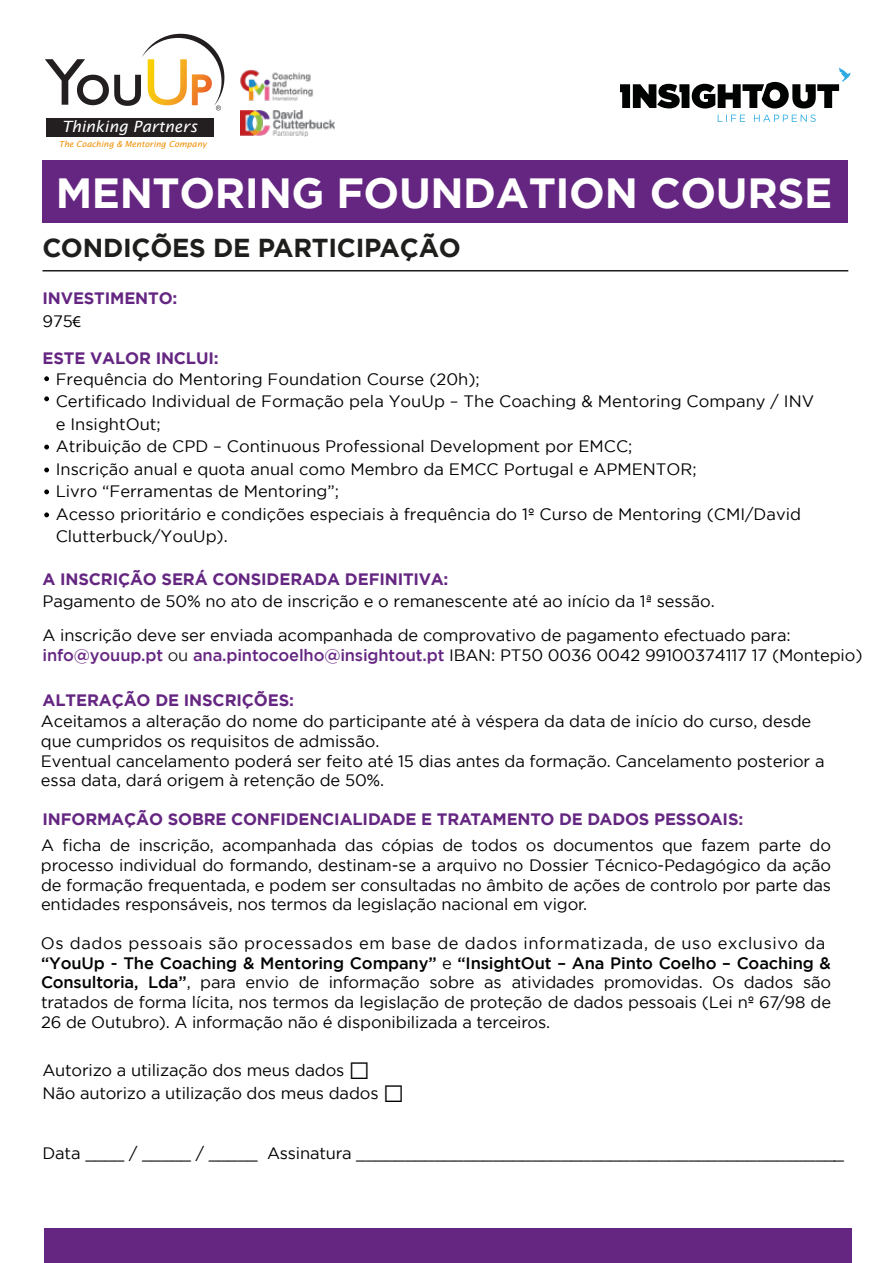
<style>
.page{position:relative;width:893px;height:1263px;background:#fff}
.page>*{position:absolute;margin:0;border:0;box-sizing:border-box;transform-origin:0 0}
.t1{font:42.15px "Gotham HTF Bold 2";letter-spacing:-.01em;color:#fff}
.t2{font:25.95px "Gotham HTF Bold 2";letter-spacing:-.01em;color:#1e1e1c}
.t3{font:16.5px/22.5px "Gotham HTF";letter-spacing:-.01em;color:#010202}
.t4{font:16.5px "Gotham HTF Bold 2";letter-spacing:-.01em;color:#652682}
.t5{font:16.5px "Gotham HTF Medium 2";letter-spacing:-.01em;color:#652682}
.t6{font:16.5px "Gotham HTF Medium 2";letter-spacing:-.01em;color:#010202}
.t7{font:16.5px "Gotham HTF";letter-spacing:.035em;color:#010202}
.t8{font:italic 15.6px "Lucida Sans";color:#fff}
.t9{font:italic 8.4px "Lucida Sans";color:#f18f03}
.s1{font-family:"Myriad Pro"}
.s2{font-family:"Gotham HTF";color:#1e1e1c}
.s3{font-family:"Gotham HTF";color:#010202}
.s4{font-family:"Gotham HTF"}
.s5{font-family:"Gotham HTF Medium 2"}
.s6{font-family:"Arial";font-size:36px}
</style>
<div class="page">
<div style="left:43px;top:160px;width:805px;height:63px;background:#652682"></div>
<svg style="left:620px;top:67px;width:231px;height:55px"></svg>
<div style="left:44px;top:1229px;width:807px;height:34px;background:#652682"></div>
<hr style="left:43px;top:270px;width:805px;height:1px;background:#1e1e1c">
<svg style="left:44px;top:376px;width:5px;height:5px"></svg>
<svg style="left:44px;top:396px;width:5px;height:5px"></svg>
<svg style="left:44px;top:468px;width:5px;height:4px"></svg>
<svg style="left:44px;top:445px;width:5px;height:4px"></svg>
<svg style="left:44px;top:512px;width:5px;height:5px"></svg>
<svg style="left:44px;top:489px;width:5px;height:5px"></svg>
<div style="left:46px;top:118px;width:167px;height:19px;background:#231f20"></div>
<svg style="left:45px;top:33px;width:180px;height:77px"></svg>
<img style="left:240px;top:69px;width:73px;height:32px">
<img style="left:240px;top:110px;width:95px;height:27px">
<p class="t8" style="left:62px;top:118px;width:137px">Thinking Partners</p>
<p class="t9" style="left:59px;top:139px;width:149px">The Coaching &amp; Mentoring Company</p>
<h1 class="t1" style="left:56px;top:169px;width:778px">MENTORING FOUNDATION COURSE</h1>
<h2 class="t2" style="left:43px;top:233px;width:420px">CONDIÇÕES DE PARTICIPAÇÃO</h2>
<p class="t4" style="left:43px;top:289px;width:136px">INVESTIMENTO:</p>
<p class="t3" style="left:43px;top:309px;width:40px">975<span class="s1">€</span></p>
<p class="t4" style="left:43px;top:348px;width:178px">ESTE VALOR INCLUI:</p>
<p class="t3" style="left:56px;top:367px;width:760px">Frequência do Mentoring Foundation Course (20h);<br>Certificado Individual de Formação pela YouUp – The Coaching &amp; Mentoring Company / INV e InsightOut;<br>Atribuição de CPD – Continuous Professional Development por EMCC;<br>Inscrição anual e quota anual como Membro da EMCC Portugal e APMENTOR;<br>Livro “Ferramentas de Mentoring”;<br>Acesso prioritário e condições especiais à frequência do 1º Curso de Mentoring (CMI/David Clutterbuck/YouUp).</p>
<p class="t4" style="left:43px;top:569px;width:407px">A INSCRIÇÃO SERÁ CONSIDERADA DEFINITIVA:</p>
<p class="t3" style="left:43px;top:584px;width:750px;line-height:34px">Pagamento de 50% no ato de inscrição e o remanescente até ao início da 1ª sessão.<br>A inscrição deve ser enviada acompanhada de comprovativo de pagamento efectuado para:</p>
<p class="t5" style="left:43px;top:646px;width:821px">info@youup.pt <span class="s2">ou</span> ana.pintocoelho@insightout.pt <span class="s3">IBAN: PT50 0036 0042 99100374117 17 (Montepio)</span></p>
<p class="t4" style="left:43px;top:691px;width:253px">ALTERAÇÃO DE INSCRIÇÕES:</p>
<p class="t3" style="left:41px;top:711px;width:785px;line-height:19.8px">Aceitamos a alteração do nome do participante até à véspera da data de início do curso, desde que cumpridos os requisitos de admissão.<br>Eventual cancelamento poderá ser feito até 15 dias antes da formação. Cancelamento posterior a essa data, dará origem à retenção de 50%.</p>
<p class="t4" style="left:43px;top:809px;width:702px">INFORMAÇÃO SOBRE CONFIDENCIALIDADE E TRATAMENTO DE DADOS PESSOAIS:</p>
<p class="t3" style="left:41px;top:835px;width:792px;line-height:19.8px;text-align:justify">A ficha de inscrição, acompanhada das cópias de todos os documentos que fazem parte do processo individual do formando, destinam-se a arquivo no Dossier Técnico-Pedagógico da ação de formação frequentada, e podem ser consultadas no âmbito de ações de controlo por parte das entidades responsáveis, nos termos da legislação nacional em vigor.</p>
<p class="t7" style="left:41px;top:934px;width:786px">Os dados pessoais são processados em base de dados informatizada, de uso exclusivo da</p>
<p class="t6" style="left:41px;top:953px;width:792px">“YouUp - The Coaching &amp; Mentoring Company” <span class="s4">e</span> “InsightOut – Ana Pinto Coelho – Coaching &amp;</p>
<p class="t3" style="left:41px;top:972px;width:792px;line-height:19.8px;text-align:justify"><span class="s5">Consultoria, Lda”</span>, para envio de informação sobre as atividades promovidas. Os dados são tratados de forma lícita, nos termos da legislação de proteção de dados pessoais (Lei nº 67/98 de 26 de Outubro). A informação não é disponibilizada a terceiros.</p>
<p class="t3" style="left:43px;top:1059px;width:364px">Autorizo a utilização dos meus dados <span class="s6">□<br></span>Não autorizo a utilização dos meus dados <span class="s6">□</span></p>
<p class="t3" style="left:43px;top:1141px;width:803px">Data ____ / _____ / _____ Assinatura __________________________________________________</p>
</div>
